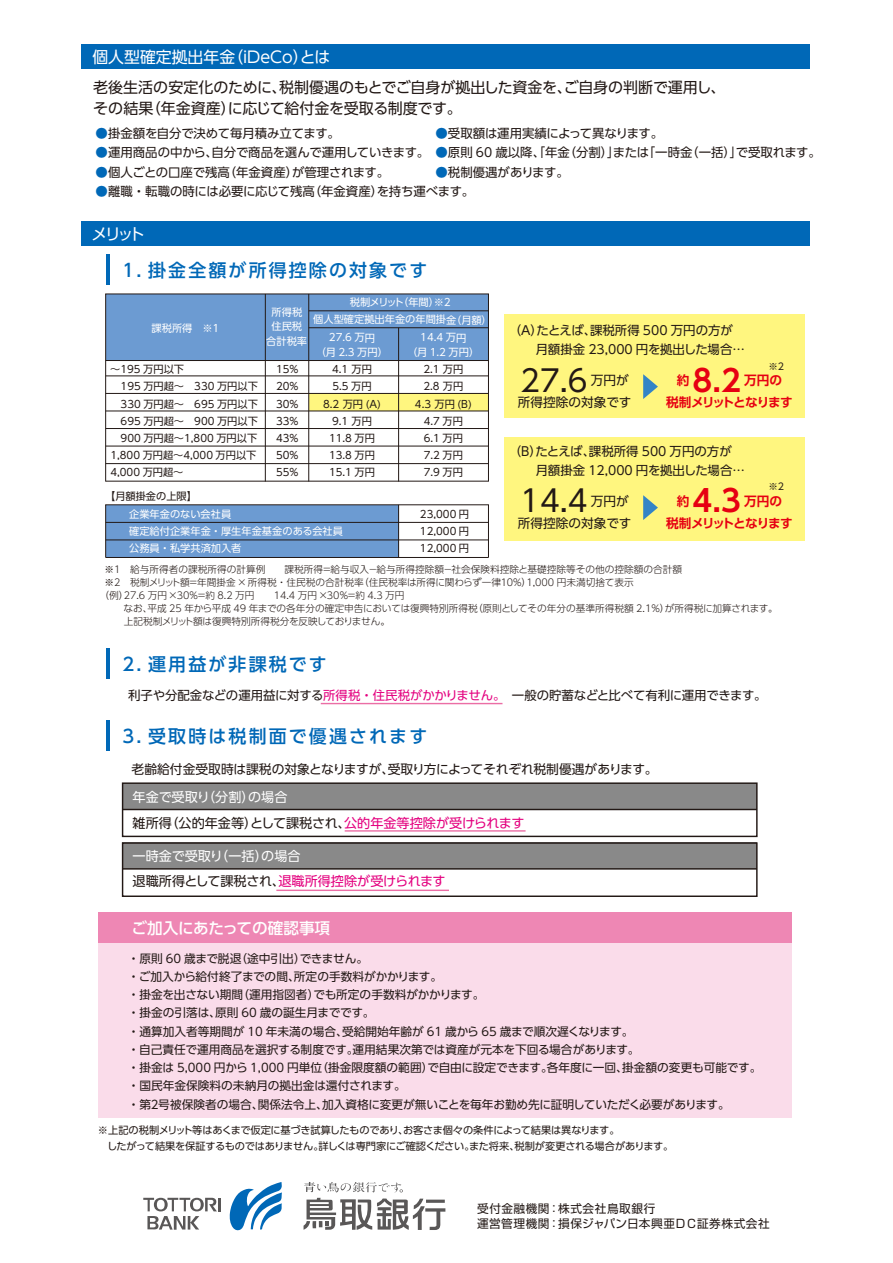
<style>
.page{position:relative;width:893px;height:1263px;background:#fff}
.page>*{position:absolute;margin:0;border:0;box-sizing:border-box;transform-origin:0 0}
.t1{font:30px "UD Shin Go Pro";color:#221815}
.t2{font:700 30px "UD Shin Go Pro De";color:#e60012}
.t3{font:500 18px "UD Shin Go Pro";letter-spacing:.12em;color:#0068b7}
.t4{font:15.9px "UD Shin Go Pro";color:#fff}
.t5{font:500 15.6px "UD Shin Go Pro";letter-spacing:-.005em;color:#fff}
.t6{font:15px/21.5px "UD Shin Go Pro";color:#221815}
.t7{font:13.2px/26px "UD Shin Go Pro";color:#221815}
.t8{font:13.2px/25.5px "UD Shin Go Pro";color:#fff}
.t9{font:12.75px "UD Shin Go Pro";letter-spacing:-.015em;color:#221815}
.t10{font:700 12.6px/22px "UD Shin Go Pro De";letter-spacing:-.07em;color:#e60012}
.t11{font:12.6px/22px "UD Shin Go Pro";color:#221815;text-align:right}
.t12{font:12.45px/18.6px "UD Shin Go Pro";letter-spacing:-.005em;color:#221815}
.t13{font:11.7px/18.3px "UD Shin Go Pro";color:#221815}
.t14{font:11.7px/15px "Shin Go Pro";letter-spacing:.04em;color:#221815}
.t15{font:10.2px/17.1px "UD Shin Go Pro";color:#221815;text-align:justify}
.t16{font:10.2px/14.5px "UD Shin Go Pro";letter-spacing:-.01em;color:#fff;text-align:center}
.t17{font:10.2px/16.6px "UD Shin Go Pro";letter-spacing:-.025em;color:#221815}
.t18{font:300 9.6px "UD Shin Go Pro";color:#221815}
.t19{font:300 9.6px "UD Shin Go Pro";letter-spacing:-.02em;color:#221815}
.t20{font:9.45px "UD Shin Go Pro";color:#221815}
.s1{color:#0068b7}
.s2{color:#e4007f}
.s3{color:#fff}
.s4{color:#221815}
</style>
<div class="page">
<div style="left:504px;top:315px;width:300px;height:103px;background:#fff67f"></div>
<div style="left:504px;top:437px;width:300px;height:104px;background:#fff67f"></div>
<div style="left:123px;top:842px;width:634px;height:27px;background:#898989"></div>
<div style="left:122px;top:842px;width:636px;height:55px;border:1px solid #221815"></div>
<hr style="left:123px;top:868px;width:634px;height:2px;background:#221815">
<div style="left:123px;top:783px;width:634px;height:26px;background:#898989"></div>
<div style="left:309px;top:393px;width:179px;height:18px;background:#fff67f"></div>
<div style="left:106px;top:294px;width:382px;height:66px;background:#6c9bd2"></div>
<div style="left:106px;top:505px;width:293px;height:52px;background:#6c9bd2"></div>
<div style="left:98px;top:918px;width:694px;height:199px;background:#fadcea"></div>
<div style="left:98px;top:912px;width:694px;height:31px;background:#ee87b4"></div>
<svg style="left:229px;top:1182px;width:53px;height:48px"></svg>
<svg style="left:143px;top:1198px;width:78px;height:32px"></svg>
<svg style="left:304px;top:1182px;width:141px;height:48px"></svg>
<div style="left:82px;top:44px;width:728px;height:25px;background:#0068b7"></div>
<div style="left:82px;top:221px;width:728px;height:25px;background:#0068b7"></div>
<hr style="left:106px;top:254px;width:4px;height:31px;background:#0068b7">
<hr style="left:106px;top:648px;width:4px;height:31px;background:#0068b7">
<hr style="left:106px;top:721px;width:4px;height:30px;background:#0068b7">
<div style="left:105px;top:294px;width:384px;height:188px;border:1px solid #221815"></div>
<hr style="left:265px;top:294px;width:1px;height:187px;background:#221815">
<hr style="left:308px;top:294px;width:1px;height:187px;background:#221815">
<hr style="left:398px;top:328px;width:1px;height:153px;background:#221815">
<hr style="left:309px;top:310px;width:179px;height:1px;background:#221815">
<hr style="left:309px;top:327px;width:179px;height:1px;background:#221815">
<hr style="left:106px;top:360px;width:382px;height:1px;background:#221815">
<hr style="left:106px;top:376px;width:382px;height:1px;background:#221815">
<hr style="left:106px;top:393px;width:382px;height:1px;background:#221815">
<hr style="left:106px;top:411px;width:382px;height:1px;background:#221815">
<hr style="left:106px;top:428px;width:382px;height:1px;background:#221815">
<hr style="left:106px;top:446px;width:382px;height:1px;background:#221815">
<hr style="left:106px;top:463px;width:382px;height:1px;background:#221815">
<hr style="left:106px;top:522px;width:382px;height:1px;background:#221815">
<hr style="left:106px;top:540px;width:382px;height:1px;background:#221815">
<hr style="left:106px;top:557px;width:382px;height:1px;background:#221815">
<hr style="left:106px;top:481px;width:382px;height:1px;background:#221815">
<hr style="left:398px;top:505px;width:1px;height:52px;background:#221815">
<svg style="left:643px;top:374px;width:15px;height:25px"></svg>
<svg style="left:643px;top:495px;width:15px;height:25px"></svg>
<hr style="left:321px;top:703px;width:181px;height:1px;background:#eb6ea5">
<hr style="left:276px;top:890px;width:173px;height:1px;background:#eb6ea5">
<hr style="left:345px;top:830px;width:181px;height:2px;background:#eb6ea5">
<div style="left:122px;top:782px;width:636px;height:55px;border:1px solid #221815"></div>
<hr style="left:123px;top:809px;width:634px;height:1px;background:#221815">
<h3 class="t4" style="left:92px;top:45px;width:239px">個人型確定拠出年金（iDeCo）とは</h3>
<p class="t6" style="left:93px;top:76px;width:634px">老後生活の安定化のために、税制優遇のもとでご自身が拠出した資金を、ご自身の判断で運用し、その結果（年金資産）に応じて給付金を受取る制度です。</p>
<p class="t12" style="left:96px;top:123px;width:246px"><span class="s1">●</span>掛金額を自分で決めて毎月積み立てます。</p>
<p class="t12" style="left:96px;top:143px;width:335px"><span class="s1">●</span>運用商品の中から、自分で商品を選んで運用していきます。</p>
<p class="t12" style="left:96px;top:162px;width:295px"><span class="s1">●</span>個人ごとの口座で残高（年金資産）が管理されます。</p>
<p class="t12" style="left:96px;top:182px;width:380px"><span class="s1">●</span>離職・転職の時には必要に応じて残高（年金資産）を持ち運べます。</p>
<p class="t12" style="left:436px;top:123px;width:229px"><span class="s1">●</span>受取額は運用実績によって異なります。</p>
<p class="t12" style="left:436px;top:143px;width:387px"><span class="s1">●</span>原則 60 歳以降、「年金（分割）」または「一時金（一括）」で受取れます。</p>
<p class="t12" style="left:436px;top:162px;width:135px"><span class="s1">●</span>税制優遇があります。</p>
<h3 class="t4" style="left:91px;top:221px;width:55px">メリット</h3>
<h2 class="t3" style="left:123px;top:255px;width:306px">1. 掛金全額が所得控除の対象です</h2>
<p class="t16" style="left:152px;top:320px;width:71px">課税所得　※１</p>
<p class="t16" style="left:313px;top:293px;width:180px;line-height:17.1px">税制メリット（年間）※２<br>個人型確定拠出年金の年間掛金（月額）</p>
<p class="t16" style="left:266px;top:304px;width:42px">所得税住民税合計税率</p>
<p class="t16" style="left:316px;top:330px;width:74px">27.6 万円<br>（月 2.3 万円）</p>
<p class="t16" style="left:407px;top:330px;width:74px">14.4 万円<br>（月 1.2 万円）</p>
<p class="t15" style="left:110px;top:361px;width:149px;text-align:left">～195 万円以下<br>　195 万円超～　330 万円以下　330 万円超～　695 万円以下　695 万円超～　900 万円以下　900 万円超～1,800 万円以下<br>1,800 万円超～4,000 万円以下<br>4,000 万円超～</p>
<p class="t15" style="left:276px;top:361px;width:24px">15% 20% 30% 33% 43% 50% 55%</p>
<p class="t15" style="left:323px;top:361px;width:59px;text-align:center">4.1 万円<br>5.5 万円<br>8.2 万円 (A)<br>9.1 万円<br>11.8 万円<br>13.8 万円<br>15.1 万円</p>
<p class="t15" style="left:415px;top:360px;width:58px;text-align:center">2.1 万円<br>2.8 万円<br>4.3 万円 (B)<br>4.7 万円<br>6.1 万円<br>7.2 万円<br>7.9 万円</p>
<p class="t15" style="left:105px;top:488px;width:93px">【月額掛金の上限】</p>
<p class="t16" style="left:129px;top:505px;width:215px;line-height:17.1px;text-align:left">企業年金のない会社員<br>確定給付企業年金・厚生年金基金のある会社員公務員・私学共済加入者</p>
<p class="t15" style="left:420px;top:505px;width:51px">23,000 円12,000 円12,000 円</p>
<p class="t12" style="left:515px;top:321px;width:231px;text-indent:-6px">（A）たとえば、課税所得 500 万円の方が　 月額掛金 23,000 円を拠出した場合…</p>
<p class="t20" style="left:768px;top:359px;width:17px">※2</p>
<h1 class="t1" style="left:520px;top:356px;width:69px">27.6</h1>
<p class="t10" style="left:677px;top:369px;width:14px">約</p>
<h1 class="t2" style="left:693px;top:356px;width:50px">8.2</h1>
<p class="t11" style="left:518px;top:369px;width:115px">万円が<br>所得控除の対象です</p>
<p class="t10" style="left:666px;top:369px;width:128px;text-indent:78px">万円の税制メリットとなります</p>
<p class="t12" style="left:515px;top:442px;width:231px;text-indent:-6px">（B）たとえば、課税所得 500 万円の方が　 月額掛金 12,000 円を拠出した場合…</p>
<h1 class="t1" style="left:520px;top:477px;width:69px">14.4</h1>
<p class="t20" style="left:768px;top:478px;width:17px">※2</p>
<p class="t10" style="left:677px;top:490px;width:14px">約</p>
<h1 class="t2" style="left:693px;top:477px;width:50px">4.3</h1>
<p class="t11" style="left:518px;top:490px;width:115px">万円が<br>所得控除の対象です</p>
<p class="t10" style="left:666px;top:490px;width:128px;text-indent:78px">万円の税制メリットとなります</p>
<p class="t18" style="left:104px;top:561px;width:579px">※1　給与所得者の課税所得の計算例　　課税所得＝給与収入－給与所得控除額－社会保険料控除と基礎控除等その他の控除額の合計額</p>
<p class="t18" style="left:104px;top:574px;width:531px">※2　税制メリット額＝年間掛金×所得税・住民税の合計税率（住民税率は所得に関わらず一律１０%）1,000 円未満切捨て表示</p>
<p class="t18" style="left:100px;top:587px;width:306px">（例）27.6 万円×30%＝約 8.2 万円　　14.4 万円×30％＝約 4.3 万円</p>
<p class="t18" style="left:104px;top:600px;width:675px">　　なお、平成 25 年から平成 49 年までの各年分の確定申告においては復興特別所得税（原則としてその年分の基準所得税額 2.1%）が所得税に加算されます。</p>
<p class="t19" style="left:104px;top:613px;width:287px">　 上記税制メリット額は復興特別所得税分を反映しておりません。</p>
<h2 class="t3" style="left:123px;top:649px;width:206px">2. 運用益が非課税です</h2>
<p class="t12" style="left:128px;top:685px;width:640px">利子や分配金などの運用益に対する<span class="s2">所得税・住民税がかかりません。</span>　一般の貯蓄などと比べて有利に運用できます。</p>
<h2 class="t3" style="left:123px;top:722px;width:306px">3. 受取時は税制面で優遇されます</h2>
<p class="t9" style="left:132px;top:759px;width:528px">老齢給付金受取時は課税の対象となりますが、受取り方によってそれぞれ税制優遇があります。</p>
<p class="t7" style="left:133px;top:783px;width:393px"><span class="s3">年金で受取り（分割）の場合<br></span>雑所得（公的年金等）として課税され、<span class="s2">公的年金等控除が受けられます</span></p>
<p class="t8" style="left:133px;top:843px;width:315px">一時金で受取り（一括）の場合<br><span class="s4">退職所得として課税され、</span><span class="s2">退職所得控除が受けられます</span></p>
<h3 class="t5" style="left:132px;top:915px;width:200px">ご加入にあたっての確認事項</h3>
<p class="t13" style="left:128px;top:949px;width:635px">・原則 60 歳まで脱退（途中引出）できません。<br>・ご加入から給付終了までの間、所定の手数料がかかります。<br>・掛金を出さない期間（運用指図者）でも所定の手数料がかかります。<br>・掛金の引落は、原則 60 歳の誕生月までです。<br>・通算加入者等期間が 10 年未満の場合、受給開始年齢が 61 歳から 65 歳まで順次遅くなります。<br>・自己責任で運用商品を選択する制度です。運用結果次第では資産が元本を下回る場合があります。<br>・掛金は 5,000 円から 1,000 円単位（掛金限度額の範囲）で自由に設定できます。各年度に一回、掛金額の変更も可能です。・国民年金保険料の未納月の拠出金は還付されます。<br>・第２号被保険者の場合、関係法令上、加入資格に変更が無いことを毎年お勤め先に証明していただく必要があります。</p>
<p class="t17" style="left:98px;top:1121px;width:577px">※上記の税制メリット等はあくまで仮定に基づき試算したものであり、お客さま個々の条件によって結果は異なります。<br>　したがって結果を保証するものではありません。詳しくは専門家にご確認ください。また将来、税制が変更される場合があります。</p>
<p class="t14" style="left:477px;top:1199px;width:294px">受付金融機関：株式会社鳥取銀行<br>運営管理機関：損保ジャパン日本興亜ＤＣ証券株式会社</p>
</div>
